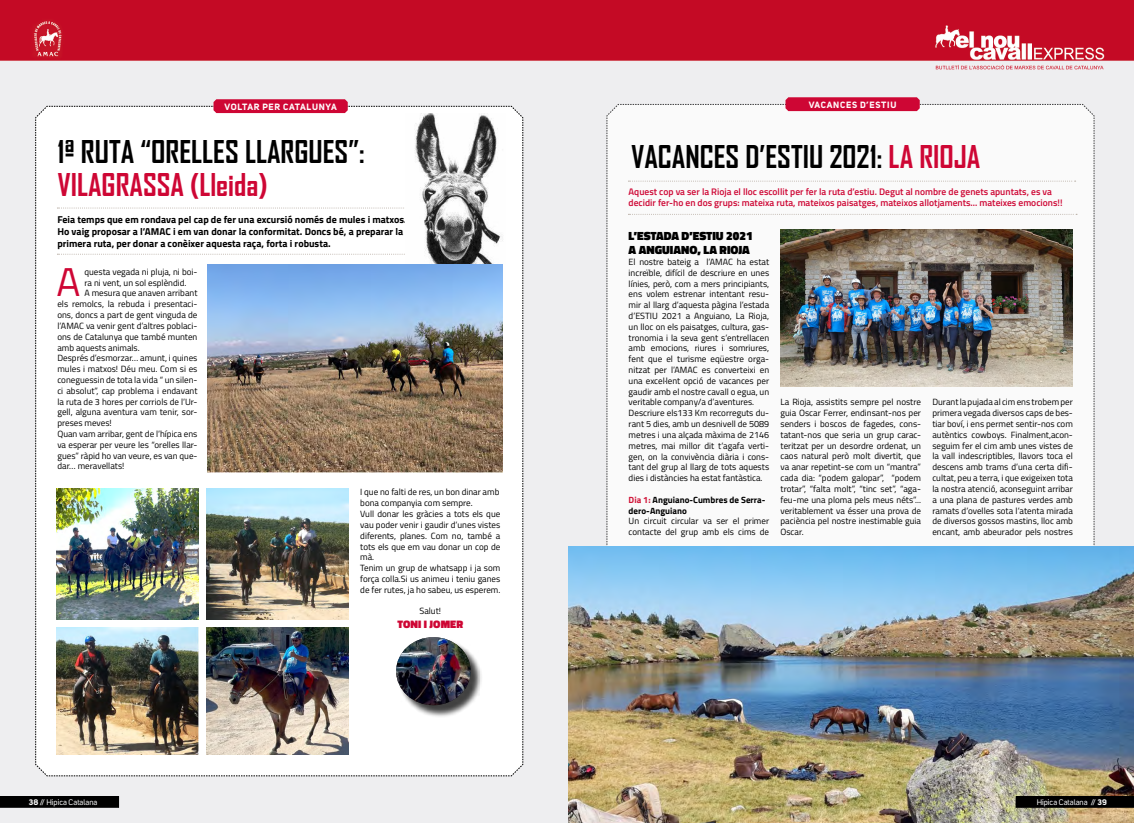
<style>
.page{position:relative;width:1134px;height:823px;background:#fff}
.page>*{position:absolute;margin:0;border:0;box-sizing:border-box;transform-origin:0 0}
.t1{font:40.2px "Titillium Web";color:#ce0634}
.t2{font:700 30px "Agency FB";color:#000}
.t3{font:700 30px "Agency FB";color:#ce0634}
.t4{font:900 12px/14.4px "Titillium Web";color:#000}
.t5{font:900 11px "Titillium Web";letter-spacing:.01em;color:#ce0634}
.t6{font:700 10px/12px "Titillium Web";color:#000}
.t7{font:600 9.5px/11.4px "Titillium Web";color:#ce0634}
.t8{font:9px/10.8px "Titillium Web";color:#000}
.t9{font:700 9px/10.8px "Titillium Web";color:#000}
.t10{font:700 9px "Uni Sans";letter-spacing:.08em;color:#fff}
.t11{font:8px "Uni Sans";color:#fdfdfd}
.s1{color:#ce0634}
.s2{color:#d01438}
.s3{font-weight:700}
</style>
<div class="page">
<img style="left:0;top:0;width:1134px;height:822px">
<img style="left:568px;top:546px;width:566px;height:276px">
<svg style="left:0;top:795px;width:119px;height:12px"></svg>
<svg style="left:1016px;top:795px;width:118px;height:12px"></svg>
<img style="left:607px;top:97px;width:488px;height:674px">
<img style="left:780px;top:230px;width:293px;height:156px">
<svg style="left:35px;top:99px;width:488px;height:677px"></svg>
<div style="left:398px;top:638px;width:85px;height:79px;background:#000;opacity:.75"></div>
<img style="left:396px;top:636px;width:75px;height:68px">
<img style="left:206px;top:488px;width:143px;height:130px">
<img style="left:56px;top:626px;width:142px;height:128px">
<img style="left:206px;top:626px;width:143px;height:128px">
<img style="left:56px;top:488px;width:143px;height:130px">
<img style="left:405px;top:113px;width:100px;height:166px">
<img style="left:207px;top:264px;width:296px;height:208px">
<p class="t10" style="left:224px;top:101px;width:114px">VOLTAR PER CATALUNYA</p>
<p class="t10" style="left:809px;top:99px;width:89px">VACANCES D’ESTIU</p>
<h2 class="t2" style="left:57px;top:133px;width:309px">1ª RUTA “ORELLES LLARGUES”:</h2>
<h2 class="t2" style="left:631px;top:138px;width:351px">VACANCES D’ESTIU 2021: <span class="s1">LA RIOJA</span></h2>
<h2 class="t3" style="left:57px;top:166px;width:212px">VILAGRASSA (Lleida)</h2>
<p class="t6" style="left:57px;top:212px;width:351px">Feia temps que em rondava pel cap de fer una excursió només de mules i matxos.<br>Ho vaig proposar a l’AMAC i em van donar la conformitat. Doncs bé, a preparar la primera ruta, per donar a conèixer aquesta raça, forta i robusta.</p>
<p class="t7" style="left:629px;top:185px;width:435px">Aquest cop va ser la Rioja el lloc escollit per fer la ruta d’estiu. Degut al nombre de genets apuntats, es va decidir fer-ho en dos grups: mateixa ruta, mateixos paisatges, mateixos allotjaments... mateixes emocions!!</p>
<h3 class="t4" style="left:629px;top:228px;width:125px">L’ESTADA D’ESTIU 2021<br>A ANGUIANO, LA RIOJA</h3>
<p class="t8" style="left:629px;top:256px;width:142px">El nostre bateig a l’AMAC ha estat increïble, difícil de descriure en unes línies, però, com a mers principiants, ens volem estrenar intentant resu&shy;mir al llarg d’aquesta pàgina l’estada d’ESTIU 2021 a Anguiano, La Rioja, un lloc on els paisatges, cultura, gas&shy;tronomia i la seva gent s’entrellacen amb emocions, riures i somriures, fent que el turisme eqüestre orga&shy;nitzat per l’AMAC es converteixi en una excel·lent opció de vacances per gaudir amb el nostre cavall o egua, un veritable company/a d’aventures.<br>Descriure els133 Km recorreguts du&shy;rant 5 dies, amb un desnivell de 5089 metres i una alçada màxima de 2146 metres, mai millor dit t’agafa verti&shy;gen, on la convivència diària i cons&shy;tant del grup al llarg de tots aquests dies i distàncies ha estat fantàstica.</p>
<p class="t9" style="left:629px;top:493px;width:138px"><span class="s2">Dia 1:</span> Anguiano-Cumbres de Serra&shy;dero-Anguiano</p>
<p class="t8" style="left:629px;top:515px;width:142px">Un circuit circular va ser el primer contacte del grup amb els cims de</p>
<h1 class="t1" style="left:56px;top:253px;width:25px">A</h1>
<p class="t8" style="left:84px;top:266px;width:115px">questa vegada ni pluja, ni boi-</p>
<p class="t8" style="left:84px;top:276px;width:104px">ra ni vent, un sol esplèndid.</p>
<p class="t8" style="left:84px;top:287px;width:115px">A mesura que anaven arribant</p>
<p class="t8" style="left:57px;top:298px;width:142px">els remolcs, la rebuda i presentaci-</p>
<p class="t8" style="left:57px;top:309px;width:142px">ons, doncs a part de gent vinguda de</p>
<p class="t8" style="left:57px;top:320px;width:142px">l’AMAC va venir gent d’altres poblaci-</p>
<p class="t8" style="left:57px;top:330px;width:142px">ons de Catalunya que també munten</p>
<p class="t8" style="left:57px;top:341px;width:84px">amb aquests animals.</p>
<p class="t8" style="left:57px;top:352px;width:142px">Després d’esmorzar… amunt, i quines</p>
<p class="t8" style="left:57px;top:363px;width:142px">mules i matxos! Déu meu. Com si es</p>
<p class="t8" style="left:57px;top:374px;width:142px">coneguessin de tota la vida “ un silen-</p>
<p class="t8" style="left:57px;top:384px;width:142px">ci absolut”, cap problema i endavant</p>
<p class="t8" style="left:57px;top:395px;width:142px">la ruta de 3 hores per corriols de l’Ur-</p>
<p class="t8" style="left:57px;top:406px;width:142px">gell, alguna aventura vam tenir, sor-</p>
<p class="t8" style="left:57px;top:417px;width:56px">preses meves!</p>
<p class="t8" style="left:57px;top:428px;width:142px">Quan vam arribar, gent de l’hípica ens</p>
<p class="t8" style="left:57px;top:438px;width:142px">va esperar per veure les “orelles llar-</p>
<p class="t8" style="left:57px;top:449px;width:142px">gues” ràpid ho van veure, es van que-</p>
<p class="t8" style="left:57px;top:460px;width:69px">dar… meravellats!</p>
<p class="t8" style="left:780px;top:396px;width:142px;text-align:justify">La Rioja, assistits sempre pel nostre guia Oscar Ferrer, endinsant-nos per senders i boscos de fagedes, cons&shy;tatant-nos que seria un grup carac&shy;teritzat per un desordre ordenat, un caos natural però molt divertit, que va anar repetint-se com un “mantra” cada dia: “podem galopar”, “podem trotar”, “falta molt”, “tinc set”, “aga&shy;feu-me una ploma pels meus néts”... veritablement va ésser una prova de paciència pel nostre inestimable guia Oscar.</p>
<p class="t8" style="left:932px;top:396px;width:142px;text-align:justify">Durant la pujada al cim ens trobem per primera vegada diversos caps de bes&shy;tiar boví, i ens permet sentir-nos com autèntics cowboys. Finalment,acon&shy;seguim fer el cim amb unes vistes de la vall indescriptibles, llavors toca el descens amb trams d’una certa difi&shy;cultat, peu a terra, i que exigeixen tota la nostra atenció, aconseguint arribar a una plana de pastures verdes amb ramats d’ovelles sota l’atenta mirada de diversos gossos mastins, lloc amb encant, amb abeurador pels nostres</p>
<p class="t8" style="left:360px;top:486px;width:142px">I que no falti de res, un bon dinar amb bona companyia com sempre.<br>Vull donar les gràcies a tots els que vau poder venir i gaudir d’unes vistes diferents, planes. Com no, també a tots els que em vau donar un cop de mà.<br>Tenim un grup de whatsapp i ja som força colla.Si us animeu i teniu ganes de fer rutes, ja ho sabeu, us esperem.</p>
<p class="t8" style="left:419px;top:605px;width:23px">Salut!</p>
<p class="t5" style="left:397px;top:616px;width:67px">TONI I JOMER</p>
<p class="t11" style="left:29px;top:796px;width:70px"><span class="s3">38</span> // Hipica Catalana</p>
<p class="t11" style="left:1037px;top:796px;width:72px">Hipica Catalana // <span class="s3">39</span></p>
</div>
